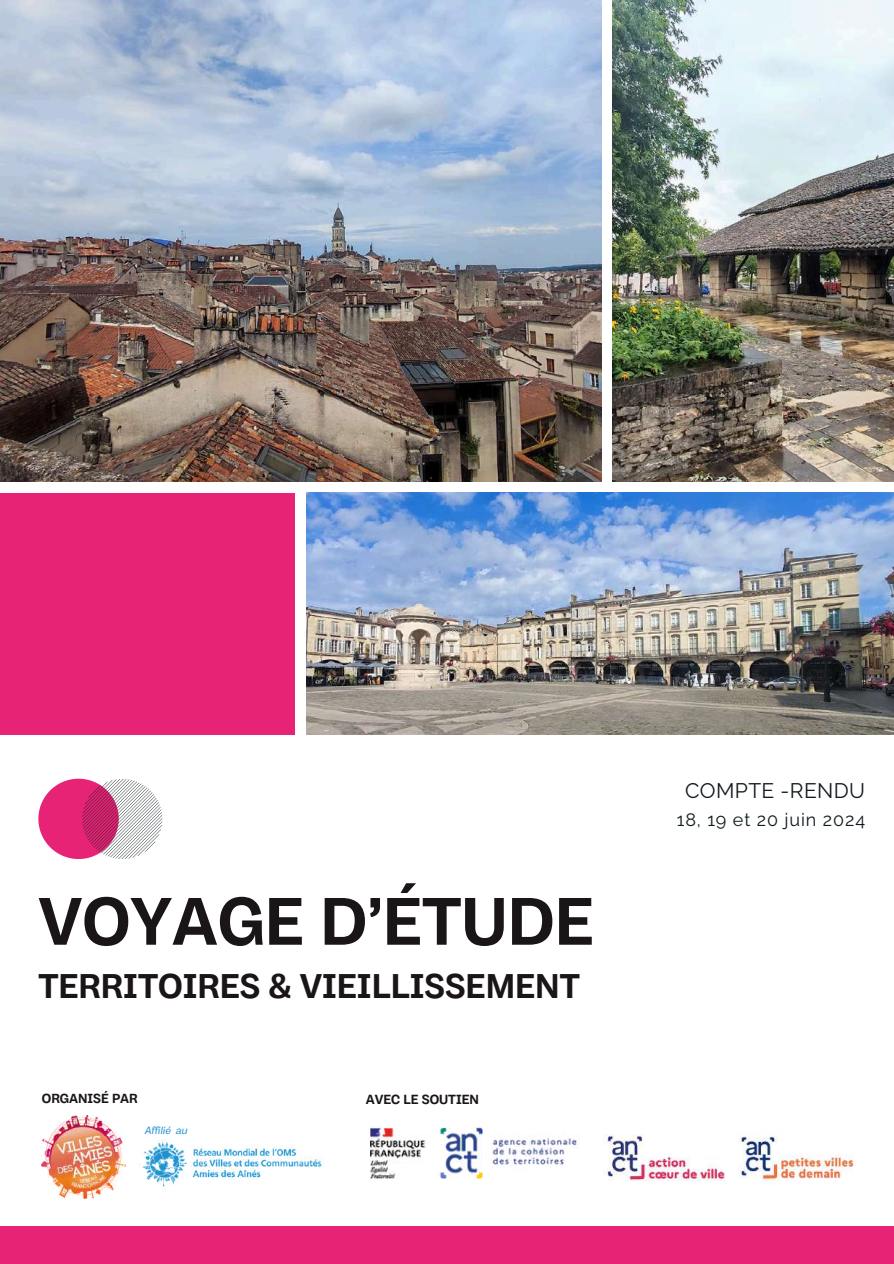
<style>
.page{position:relative;width:894px;height:1264px;background:#fff}
.page>*{position:absolute;margin:0;border:0;box-sizing:border-box;transform-origin:0 0}
.t1{font:700 66.75px "Body Grotesque";color:#1a1516}
.t2{font:700 34.2px "Body Grotesque";color:#1a1516}
.t3{font:21px "Raleway";letter-spacing:.02em;color:#111b1e}
.t4{font:18px "Raleway";letter-spacing:.05em;color:#111b1e}
.t5{font:700 13.2px "Body Grotesque";color:#1a1516}
.t6{font:italic 10.5px "Body Grotesque";color:#1c91d0}
</style>
<div class="page">
<svg style="left:38px;top:778px;width:124px;height:80px"></svg>
<div style="left:0;top:493px;width:295px;height:242px;background:#e62375"></div>
<img style="left:0;top:0;width:601px;height:482px">
<img style="left:306px;top:493px;width:587px;height:242px">
<img style="left:612px;top:0;width:281px;height:482px">
<div style="left:0;top:1225px;width:893px;height:38px;background:#e62375"></div>
<img style="left:42px;top:1115px;width:80px;height:83px">
<img style="left:122px;top:1140px;width:200px;height:47px">
<img style="left:371px;top:1126px;width:207px;height:53px">
<img style="left:604px;top:1134px;width:121px;height:47px">
<img style="left:738px;top:1131px;width:116px;height:53px">
<h1 class="t1" style="left:38px;top:882px;width:556px">VOYAGE D’ÉTUDE</h1>
<p class="t2" style="left:38px;top:965px;width:543px">TERRITOIRES &amp; VIEILLISSEMENT</p>
<p class="t5" style="left:42px;top:1090px;width:97px">ORGANISÉ PAR</p>
<p class="t6" style="left:144px;top:1124px;width:44px">Affilié au</p>
<p class="t5" style="left:366px;top:1091px;width:115px">AVEC LE SOUTIEN</p>
<p class="t3" style="left:684px;top:778px;width:182px">COMPTE -RENDU</p>
<p class="t4" style="left:676px;top:808px;width:190px">18, 19 et 20 juin 2024</p>
</div>
